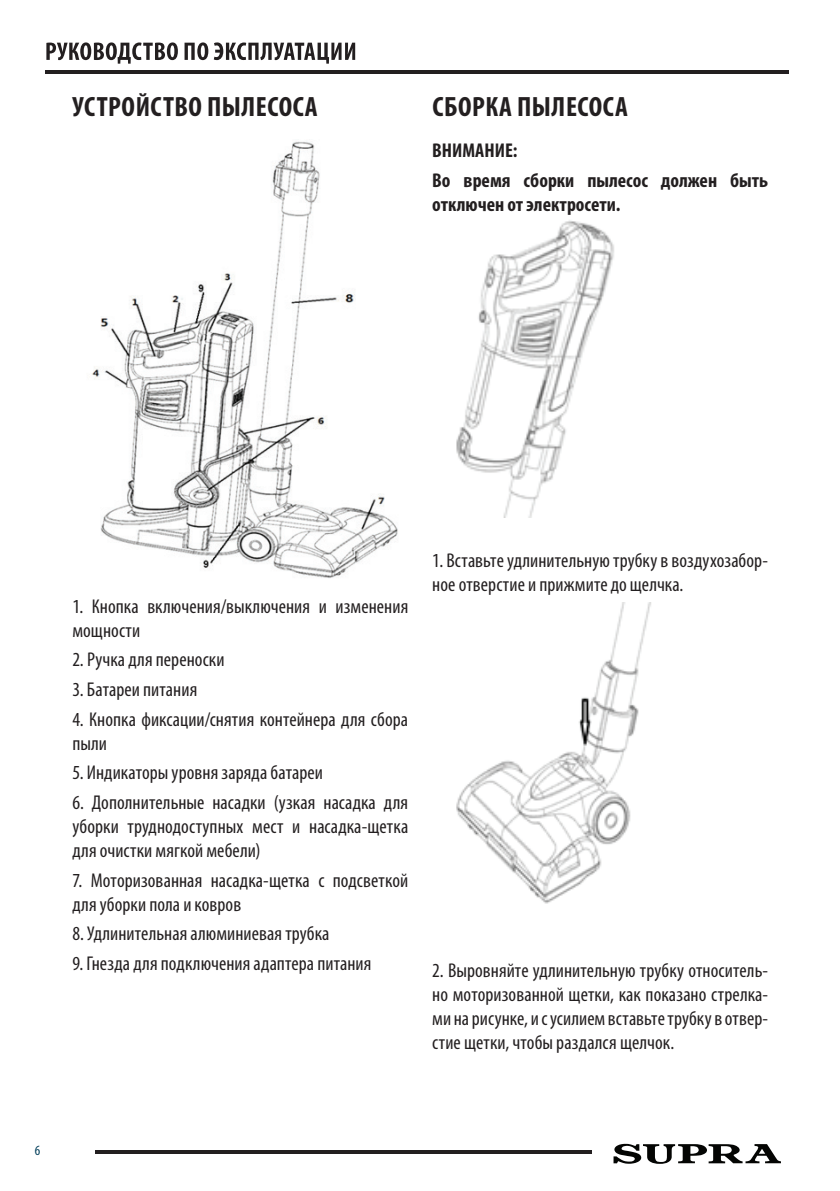
<style>
.page{position:relative;width:840px;height:1191px;background:#fff}
.page>*{position:absolute;margin:0;border:0;box-sizing:border-box;transform-origin:0 0}
.t1{font:700 condensed 28px "Myriad Pro";letter-spacing:.02em;color:#231f20}
.Основной_текст{font:condensed 20px/24px "Myriad Pro";letter-spacing:.005em;color:#231f20}
.внимание{font:700 condensed 20px/24px "Myriad Pro";color:#231f20}
.t2{font:condensed 14.2px "Myriad Pro";color:#013d59}
</style>
<div class="page">
<svg style="left:46px;top:42px;width:132px;height:22px"></svg>
<svg style="left:184px;top:42px;width:24px;height:18px"></svg>
<svg style="left:214px;top:42px;width:141px;height:22px"></svg>
<hr style="left:46px;top:70px;width:742px;height:3px;background:#231f20">
<hr style="left:95px;top:1150px;width:496px;height:4px;background:#231f20">
<svg style="left:613px;top:1143px;width:167px;height:20px"></svg>
<img style="left:92px;top:141px;width:306px;height:437px">
<img style="left:456px;top:220px;width:158px;height:297px">
<img style="left:456px;top:602px;width:195px;height:302px">
<h1 class="t1" style="left:73px;top:89px;width:246px">УСТРОЙСТВО ПЫЛЕСОСА</h1>
<h1 class="t1" style="left:432px;top:89px;width:197px">СБОРКА ПЫЛЕСОСА</h1>
<p class="внимание" style="left:432px;top:138px;width:87px">ВНИМАНИЕ:</p>
<p class="внимание" style="left:432px;top:168px;width:337px">Во время сборки пылесос должен быть отключен от электросети.</p>
<p class="Основной_текст" style="left:72px;top:594px;width:337px">1. Кнопка включения/выключения и изменения мощности</p>
<p class="Основной_текст" style="left:72px;top:647px;width:153px">2. Ручка для переноски</p>
<p class="Основной_текст" style="left:72px;top:677px;width:126px">3. Батареи питания</p>
<p class="Основной_текст" style="left:72px;top:707px;width:337px">4. Кнопка фиксации/снятия контейнера для сбора пыли</p>
<p class="Основной_текст" style="left:72px;top:760px;width:252px">5. Индикаторы уровня заряда батареи</p>
<p class="Основной_текст" style="left:72px;top:790px;width:337px;text-align:justify">6. Дополнительные насадки (узкая насадка для уборки труднодоступных мест и насадка-щетка для очистки мягкой мебели)</p>
<p class="Основной_текст" style="left:72px;top:868px;width:337px">7. Моторизованная насадка-щетка с подсветкой для уборки пола и ковров</p>
<p class="Основной_текст" style="left:72px;top:921px;width:258px">8. Удлинительная алюминиевая трубка</p>
<p class="Основной_текст" style="left:72px;top:951px;width:300px">9. Гнезда для подключения адаптера питания</p>
<p class="Основной_текст" style="left:432px;top:548px;width:337px">1. Вставьте удлинительную трубку в воздухозабор&shy;ное отверстие и прижмите до щелчка.</p>
<p class="Основной_текст" style="left:432px;top:958px;width:337px;text-align:justify">2. Выровняйте удлинительную трубку относитель&shy;но моторизованной щетки, как показано стрелка&shy;ми на рисунке, и с усилием вставьте трубку в отвер&shy;стие щетки, чтобы раздался щелчок.</p>
<p class="t2" style="left:35px;top:1141px;width:7px">6</p>
</div>
